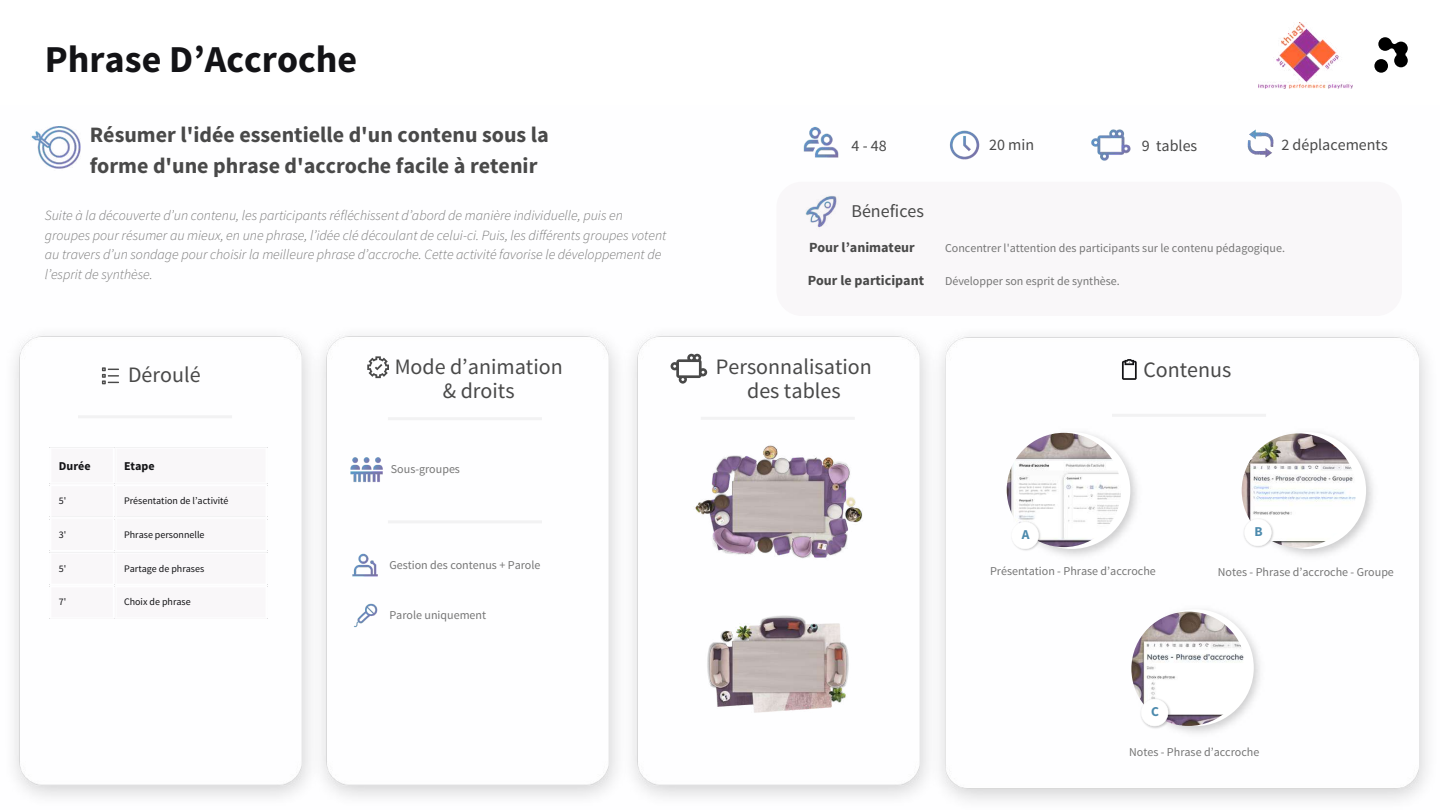
<style>
.page{position:relative;width:1440px;height:810px;background:#fff}
.page>*{position:absolute;margin:0;border:0;box-sizing:border-box;transform-origin:0 0}
.t1{font:700 38px "Source Sans Pro";color:#131316}
.t2{font:700 22px/30.8px "Source Sans Pro";color:#494949}
.t3{font:22px/24px "Source Sans Pro";color:#494949;text-align:center}
.t4{font:18px "Source Sans Pro";color:#494949}
.t5{font:16px "Source Sans Pro";color:#494949}
.t6{font:italic 300 14px/19.5px "Source Sans Pro";color:#767676}
.t7{font:700 14px "Source Sans Pro";color:#494949}
.t8{font:700 13.6px "Source Sans Pro";color:#4c8aad}
.t9{font:12px "Source Sans Pro";color:#767676}
.t10{font:700 12px "Source Sans Pro";color:#131316}
.t11{font:10px "Source Sans Pro";color:#131316}
</style>
<div class="page">
<img style="left:949px;top:130px;width:31px;height:30px">
<img style="left:803px;top:126px;width:36px;height:32px">
<img style="left:1092px;top:129px;width:38px;height:32px">
<img style="left:1247px;top:129px;width:27px;height:29px">
<div style="left:776px;top:182px;width:626px;height:134px;background:#f9f7f9;border-radius:26px"></div>
<img style="left:805px;top:196px;width:32px;height:32px">
<img style="left:31px;top:126px;width:50px;height:43px">
<div style="left:1374px;top:59px;width:14px;height:14px;background:#000;border-radius:50%"></div>
<svg style="left:1378px;top:37px;width:30px;height:30px"></svg>
<img style="left:14px;top:335px;width:282px;height:462px">
<img style="left:296px;top:335px;width:312px;height:462px">
<img style="left:608px;top:335px;width:337px;height:462px">
<img style="left:1007px;top:429px;width:134px;height:131px">
<svg style="left:1122px;top:359px;width:15px;height:21px"></svg>
<img style="left:346px;top:450px;width:40px;height:40px">
<img style="left:350px;top:601px;width:30px;height:30px">
<svg style="left:367px;top:356px;width:22px;height:22px"></svg>
<hr style="left:388px;top:520px;width:154px;height:3px;background:#f2f2f3">
<svg style="left:102px;top:367px;width:17px;height:17px"></svg>
<svg style="left:671px;top:354px;width:36px;height:30px"></svg>
<img style="left:1010px;top:520px;width:32px;height:32px">
<svg style="left:1011px;top:432px;width:119px;height:117px"></svg>
<hr style="left:78px;top:415px;width:154px;height:3px;background:#f2f2f3">
<hr style="left:1112px;top:414px;width:154px;height:3px;background:#f2f2f3">
<hr style="left:388px;top:417px;width:154px;height:3px;background:#f2f2f3">
<svg style="left:50px;top:447px;width:217px;height:172px"></svg>
<hr style="left:50px;top:449px;width:1px;height:33px;background:#fefeff">
<hr style="left:113px;top:449px;width:1px;height:33px;background:#fefeff">
<hr style="left:50px;top:447px;width:64px;height:2px;background:#fefeff">
<hr style="left:50px;top:482px;width:64px;height:2px;background:#fefeff">
<hr style="left:115px;top:449px;width:2px;height:33px;background:#fefeff">
<hr style="left:266px;top:449px;width:1px;height:33px;background:#fefeff">
<hr style="left:115px;top:447px;width:152px;height:2px;background:#fefeff">
<hr style="left:115px;top:482px;width:152px;height:2px;background:#fefeff">
<hr style="left:50px;top:486px;width:1px;height:30px;background:#fefeff">
<hr style="left:113px;top:486px;width:1px;height:30px;background:#fefeff">
<hr style="left:50px;top:485px;width:64px;height:1px;background:#fefeff">
<hr style="left:50px;top:516px;width:64px;height:2px;background:#fefeff">
<hr style="left:115px;top:486px;width:2px;height:30px;background:#fefeff">
<hr style="left:266px;top:486px;width:1px;height:30px;background:#fefeff">
<hr style="left:115px;top:485px;width:152px;height:1px;background:#fefeff">
<hr style="left:115px;top:516px;width:152px;height:2px;background:#fefeff">
<hr style="left:50px;top:520px;width:1px;height:30px;background:#fefeff">
<hr style="left:113px;top:520px;width:1px;height:30px;background:#fefeff">
<hr style="left:50px;top:518px;width:64px;height:2px;background:#fefeff">
<hr style="left:50px;top:550px;width:64px;height:1px;background:#fefeff">
<hr style="left:115px;top:520px;width:2px;height:30px;background:#fefeff">
<hr style="left:266px;top:520px;width:1px;height:30px;background:#fefeff">
<hr style="left:115px;top:518px;width:152px;height:2px;background:#fefeff">
<hr style="left:115px;top:550px;width:152px;height:1px;background:#fefeff">
<hr style="left:50px;top:554px;width:1px;height:30px;background:#fefeff">
<hr style="left:113px;top:554px;width:1px;height:30px;background:#fefeff">
<hr style="left:50px;top:552px;width:64px;height:2px;background:#fefeff">
<hr style="left:50px;top:584px;width:64px;height:1px;background:#fefeff">
<hr style="left:115px;top:554px;width:2px;height:30px;background:#fefeff">
<hr style="left:266px;top:554px;width:1px;height:30px;background:#fefeff">
<hr style="left:115px;top:552px;width:152px;height:2px;background:#fefeff">
<hr style="left:115px;top:584px;width:152px;height:1px;background:#fefeff">
<hr style="left:50px;top:587px;width:1px;height:30px;background:#fefeff">
<hr style="left:113px;top:587px;width:1px;height:30px;background:#fefeff">
<hr style="left:50px;top:586px;width:64px;height:1px;background:#fefeff">
<hr style="left:50px;top:617px;width:64px;height:2px;background:#fefeff">
<hr style="left:115px;top:587px;width:2px;height:30px;background:#fefeff">
<hr style="left:266px;top:587px;width:1px;height:30px;background:#fefeff">
<hr style="left:115px;top:586px;width:152px;height:1px;background:#fefeff">
<hr style="left:115px;top:617px;width:152px;height:2px;background:#fefeff">
<hr style="left:701px;top:417px;width:154px;height:3px;background:#f2f2f3">
<img style="left:1131px;top:606px;width:133px;height:131px">
<svg style="left:1244px;top:432px;width:122px;height:117px"></svg>
<img style="left:1140px;top:726px;width:31px;height:3px">
<svg style="left:1137px;top:609px;width:117px;height:117px"></svg>
<img style="left:348px;top:549px;width:33px;height:33px">
<img style="left:638px;top:428px;width:280px;height:158px">
<img style="left:638px;top:588px;width:280px;height:158px">
<img style="left:1259px;top:22px;width:93px;height:67px">
<h1 class="t1" style="left:45px;top:35px;width:314px">Phrase D’Accroche</h1>
<h2 class="t2" style="left:90px;top:119px;width:461px">Résumer l'idée essentielle d'un contenu sous la forme d'une phrase d'accroche facile à retenir</h2>
<p class="t6" style="left:45px;top:206px;width:623px">Suite à la découverte d’un contenu, les participants réfléchissent d’abord de manière individuelle, puis en groupes pour résumer au mieux, en une phrase, l’idée clé découlant de celui-ci. Puis, les différents groupes votent au travers d’un sondage pour choisir la meilleure phrase d’accroche. Cette activité favorise le développement de l’esprit de synthèse.</p>
<h2 class="t3" style="left:128px;top:362px;width:74px">Déroulé</h2>
<p class="t10" style="left:59px;top:458px;width:33px">Durée</p>
<p class="t10" style="left:124px;top:458px;width:32px">Etape</p>
<p class="t11" style="left:59px;top:494px;width:9px">5'</p>
<p class="t11" style="left:124px;top:494px;width:106px">Présentation de l’activité</p>
<p class="t11" style="left:59px;top:528px;width:9px">3'</p>
<p class="t11" style="left:124px;top:528px;width:82px">Phrase personnelle</p>
<p class="t11" style="left:59px;top:562px;width:9px">5'</p>
<p class="t11" style="left:124px;top:562px;width:82px">Partage de phrases</p>
<p class="t11" style="left:59px;top:596px;width:9px">7'</p>
<p class="t11" style="left:124px;top:596px;width:68px">Choix de phrase</p>
<h2 class="t3" style="left:395px;top:354px;width:170px">Mode d’animation &amp; droits</h2>
<p class="t9" style="left:391px;top:462px;width:71px">Sous-groupes</p>
<p class="t9" style="left:389px;top:557px;width:153px">Gestion des contenus + Parole</p>
<p class="t9" style="left:389px;top:608px;width:98px">Parole uniquement</p>
<p class="t5" style="left:852px;top:135px;width:37px">4-48</p>
<p class="t5" style="left:989px;top:134px;width:47px">20 min</p>
<p class="t5" style="left:1142px;top:135px;width:57px">9 tables</p>
<p class="t5" style="left:1281px;top:134px;width:108px">2 déplacements</p>
<p class="t4" style="left:852px;top:199px;width:74px">Bénefices</p>
<p class="t7" style="left:809px;top:238px;width:107px">Pour l’animateur</p>
<p class="t9" style="left:945px;top:240px;width:341px">Concentrer l'attention des participants sur le contenu pédagogique.</p>
<p class="t7" style="left:808px;top:271px;width:118px">Pour le participant</p>
<p class="t9" style="left:945px;top:273px;width:176px">Développer son esprit de synthèse.</p>
<h2 class="t3" style="left:716px;top:354px;width:157px">Personnalisation</h2>
<h2 class="t3" style="left:1143px;top:357px;width:89px">Contenus</h2>
<h2 class="t3" style="left:747px;top:378px;width:95px">des tables</h2>
<p class="t8" style="left:1022px;top:526px;width:9px">A</p>
<p class="t8" style="left:1254px;top:523px;width:10px">B</p>
<p class="t9" style="left:990px;top:563px;width:167px">Présentation - Phrase d’accroche</p>
<p class="t9" style="left:1218px;top:564px;width:178px">Notes - Phrase d’accroche - Groupe</p>
<p class="t8" style="left:1151px;top:703px;width:9px">C</p>
<p class="t9" style="left:1129px;top:745px;width:132px">Notes - Phrase d’accroche</p>
</div>
